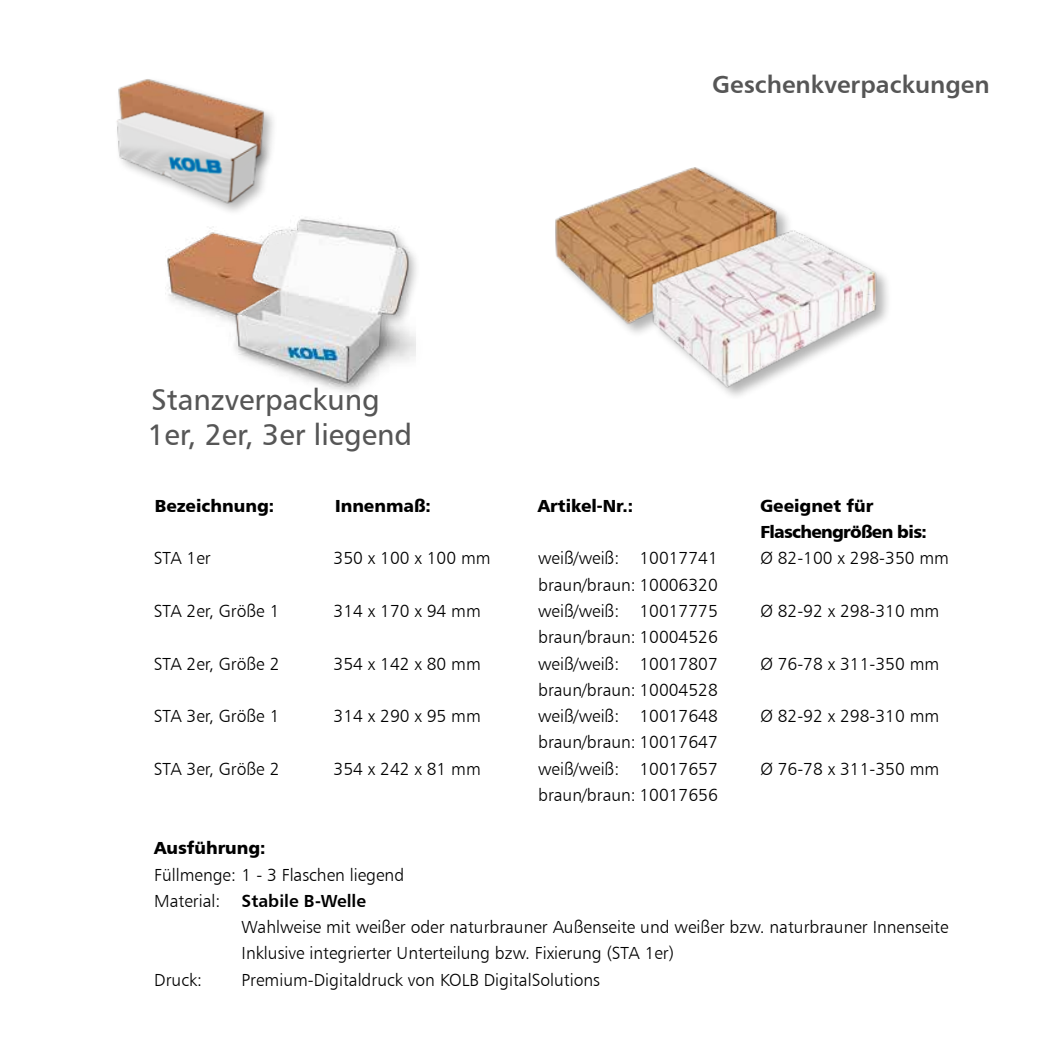
<style>
.page{position:relative;width:1042px;height:1042px;background:#fff}
.page>*{position:absolute;margin:0;border:0;box-sizing:border-box;transform-origin:0 0}
.t1{font:29.75px/35.7px "Humanist 777 BT Roman B";color:#565656}
.t2{font:24.5px "Humanist 777 BT Bold B";color:#565656}
.t3{font:17.5px/26.2px "Humanist 777 BT Light B";color:#000;text-align:justify}
.t4{font:17.5px "Humanist 777 BT Black B";color:#000}
.t5{font:17.5px/26.2px "Humanist 777 BT Black B";letter-spacing:-.04em;color:#000}
.t6{font:17.5px "Humanist 777 BT Bold B";color:#000}
.s1{font-family:"Humanist 777 BT Light B"}
</style>
<div class="page">
<img style="left:555px;top:167px;width:186px;height:152px">
<img style="left:618px;top:190px;width:270px;height:206px">
<img style="left:167px;top:232px;width:51px;height:84px">
<img style="left:218px;top:217px;width:197px;height:175px">
<div style="left:114px;top:109px;width:158px;height:108px;background:#000;opacity:.3"></div>
<img style="left:114px;top:79px;width:149px;height:152px">
<h2 class="t2" style="left:712px;top:69px;width:279px">Geschenkverpackungen</h2>
<h1 class="t1" style="left:147px;top:381px;width:266px">Stanzverpackung<br>1er, 2er, 3er liegend</h1>
<p class="t4" style="left:155px;top:494px;width:121px">Bezeichnung:</p>
<p class="t3" style="left:154px;top:545px;width:58px">STA 1er</p>
<p class="t3" style="left:154px;top:597px;width:127px">STA 2er, Größe 1</p>
<p class="t3" style="left:154px;top:650px;width:127px">STA 2er, Größe 2</p>
<p class="t3" style="left:154px;top:702px;width:127px">STA 3er, Größe 1</p>
<p class="t3" style="left:154px;top:755px;width:127px">STA 3er, Größe 2</p>
<p class="t4" style="left:335px;top:494px;width:97px">Innenmaß:</p>
<p class="t3" style="left:334px;top:545px;width:158px">350 x 100 x 100 mm</p>
<p class="t3" style="left:334px;top:597px;width:149px">314 x 170 x 94 mm</p>
<p class="t3" style="left:334px;top:650px;width:149px">354 x 142 x 80 mm</p>
<p class="t3" style="left:334px;top:702px;width:149px">314 x 290 x 95 mm</p>
<p class="t3" style="left:334px;top:755px;width:149px">354 x 242 x 81 mm</p>
<p class="t4" style="left:538px;top:494px;width:97px">Artikel-Nr.:</p>
<p class="t3" style="left:538px;top:545px;width:181px">weiß/weiß: 10017741 braun/braun: 10006320 weiß/weiß: 10017775 braun/braun: 10004526 weiß/weiß: 10017807 braun/braun: 10004528 weiß/weiß: 10017648 braun/braun: 10017647 weiß/weiß: 10017657 braun/braun: 10017656</p>
<p class="t5" style="left:760px;top:492px;width:168px">Geeignet für<br>Flaschengrößen bis:</p>
<p class="t3" style="left:760px;top:545px;width:190px">Ø 82-100 x 298-350 mm</p>
<p class="t3" style="left:760px;top:597px;width:180px">Ø 82-92 x 298-310 mm</p>
<p class="t3" style="left:760px;top:650px;width:180px">Ø 76-78 x 311-350 mm</p>
<p class="t3" style="left:760px;top:702px;width:180px">Ø 82-92 x 298-310 mm</p>
<p class="t3" style="left:760px;top:755px;width:180px">Ø 76-78 x 311-350 mm</p>
<p class="t4" style="left:154px;top:837px;width:113px">Ausführung:</p>
<p class="t3" style="left:154px;top:861px;width:251px">Füllmenge: 1 - 3 Flaschen liegend</p>
<p class="t6" style="left:154px;top:890px;width:213px"><span class="s1">Material:</span> Stabile B-Welle</p>
<p class="t3" style="left:242px;top:913px;width:708px">Wahlweise mit weißer oder naturbrauner Außenseite und weißer bzw. naturbrauner Innenseite<br>Inklusive integrierter Unterteilung bzw. Fixierung (STA 1er)</p>
<p class="t3" style="left:154px;top:966px;width:49px">Druck:</p>
<p class="t3" style="left:242px;top:966px;width:360px">Premium-Digitaldruck von KOLB DigitalSolutions</p>
</div>
